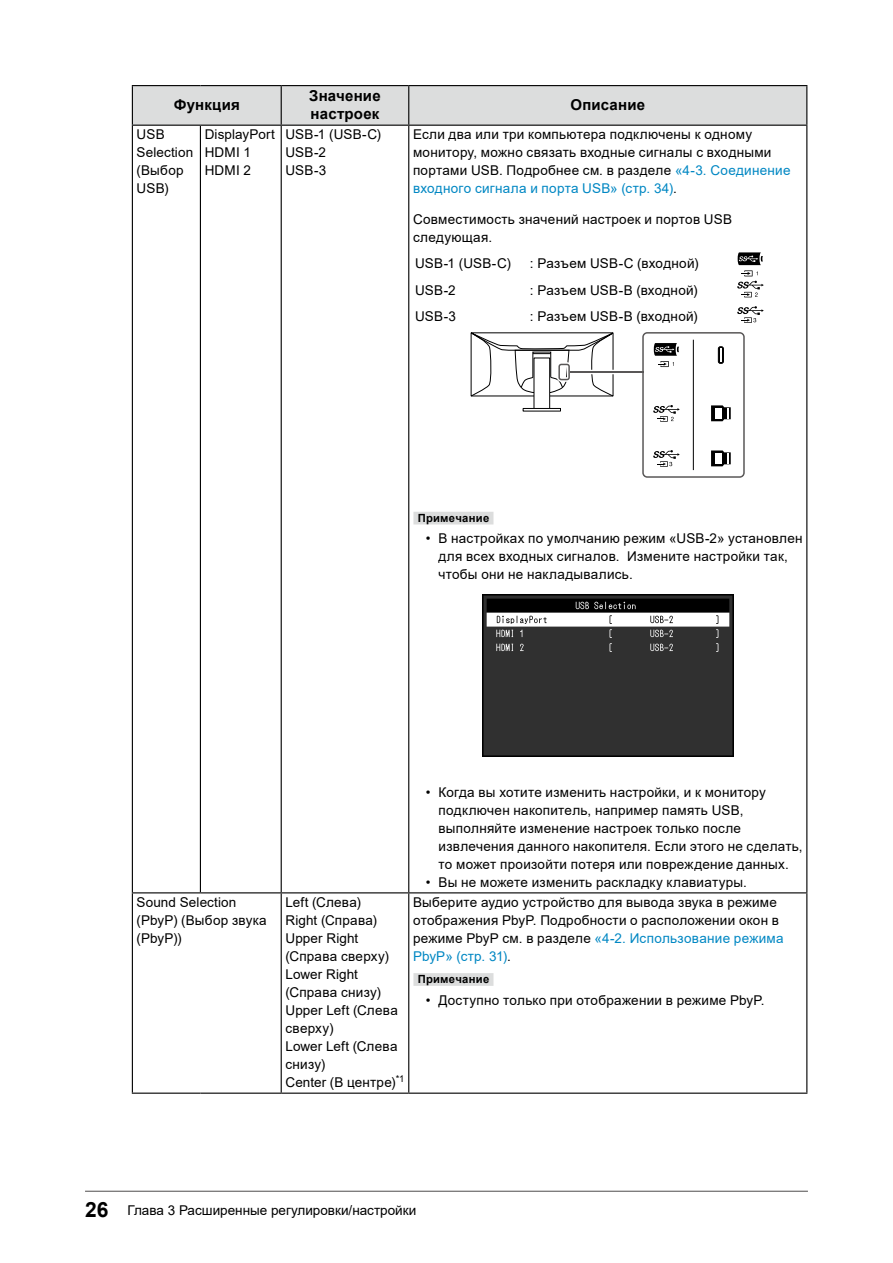
<style>
.page{position:relative;width:893px;height:1263px;background:#fff}
.page>*{position:absolute;margin:0;border:0;box-sizing:border-box;transform-origin:0 0}
.t1{font:700 15px/18px "Arial";letter-spacing:.015em;color:#000}
.t2{font:13.5px/18px "Arial";letter-spacing:.02em;color:#000}
.t3{font:13.5px "Arial";color:#000}
.t4{font:700 11.25px "Arial";letter-spacing:.025em;color:#000}
.s1{color:#0087c3}
.s2{font-weight:700;font-size:21px}
</style>
<div class="page">
<div style="left:133px;top:86px;width:673px;height:39px;background:#dcdddd"></div>
<hr style="left:132px;top:85px;width:68px;height:1px;background:#000">
<hr style="left:132px;top:86px;width:1px;height:39px;background:#000">
<hr style="left:200px;top:85px;width:81px;height:1px;background:#000">
<hr style="left:281px;top:85px;width:128px;height:1px;background:#000">
<hr style="left:281px;top:86px;width:1px;height:39px;background:#000">
<hr style="left:409px;top:85px;width:398px;height:1px;background:#000">
<hr style="left:408px;top:86px;width:1px;height:39px;background:#000">
<hr style="left:806px;top:86px;width:1px;height:39px;background:#000">
<hr style="left:132px;top:125px;width:68px;height:1px;background:#000">
<hr style="left:132px;top:126px;width:1px;height:766px;background:#000">
<hr style="left:200px;top:125px;width:81px;height:1px;background:#000">
<hr style="left:200px;top:126px;width:1px;height:766px;background:#000">
<hr style="left:281px;top:125px;width:128px;height:1px;background:#000">
<hr style="left:281px;top:126px;width:1px;height:766px;background:#000">
<hr style="left:409px;top:125px;width:398px;height:1px;background:#000">
<hr style="left:408px;top:126px;width:1px;height:766px;background:#000">
<hr style="left:806px;top:126px;width:1px;height:766px;background:#000">
<hr style="left:132px;top:893px;width:1px;height:199px;background:#000">
<hr style="left:281px;top:893px;width:1px;height:199px;background:#000">
<hr style="left:409px;top:892px;width:398px;height:1px;background:#000">
<hr style="left:408px;top:893px;width:1px;height:199px;background:#000">
<hr style="left:806px;top:893px;width:1px;height:199px;background:#000">
<hr style="left:409px;top:1092px;width:398px;height:2px;background:#000">
<hr style="left:132px;top:892px;width:68px;height:1px;background:#000">
<hr style="left:200px;top:892px;width:81px;height:1px;background:#000">
<hr style="left:281px;top:892px;width:128px;height:1px;background:#000">
<hr style="left:132px;top:1092px;width:68px;height:2px;background:#000">
<hr style="left:200px;top:1092px;width:81px;height:2px;background:#000">
<hr style="left:281px;top:1092px;width:128px;height:2px;background:#000">
<div style="left:413px;top:512px;width:80px;height:12px;background:#dcdddd"></div>
<svg style="left:737px;top:252px;width:27px;height:45px"></svg>
<svg style="left:737px;top:306px;width:27px;height:17px"></svg>
<div style="left:534px;top:358px;width:16px;height:52px;border:1px solid #000"></div>
<div style="left:523px;top:408px;width:38px;height:3px;border:1px solid #000"></div>
<hr style="left:570px;top:371px;width:74px;height:2px;background:#595757">
<svg style="left:471px;top:332px;width:142px;height:64px"></svg>
<svg style="left:642px;top:332px;width:103px;height:146px"></svg>
<img style="left:482px;top:594px;width:251px;height:163px">
<div style="left:413px;top:973px;width:80px;height:13px;background:#dcdddd"></div>
<hr style="left:85px;top:1191px;width:723px;height:1px;background:#595757">
<p class="t1" style="left:174px;top:96px;width:68px">Функция</p>
<p class="t1" style="left:309px;top:87px;width:73px">Значение настроек</p>
<p class="t1" style="left:570px;top:96px;width:76px">Описание</p>
<p class="t2" style="left:137px;top:125px;width:58px">USB<br>Selection (Выбор<br>USB)</p>
<p class="t2" style="left:205px;top:125px;width:72px">DisplayPort<br>HDMI 1<br>HDMI 2</p>
<p class="t2" style="left:285px;top:125px;width:97px">USB-1 (USB-C)<br>USB-2<br>USB-3</p>
<p class="t2" style="left:413px;top:125px;width:379px">Если два или три компьютера подключены к одному монитору, можно связать входные сигналы с входными портами USB. Подробнее см. в разделе <span class="s1">«4-3. Соединение входного сигнала и порта USB» (стр. 34)</span>.</p>
<p class="t2" style="left:413px;top:211px;width:320px">Совместимость значений настроек и портов USB следующая.</p>
<p class="t2" style="left:415px;top:255px;width:97px">USB-1 (USB-C)</p>
<p class="t2" style="left:530px;top:255px;width:170px">: Разъем USB-C (входной)</p>
<p class="t2" style="left:415px;top:281px;width:42px">USB-2</p>
<p class="t2" style="left:530px;top:281px;width:169px">: Разъем USB-B (входной)</p>
<p class="t2" style="left:415px;top:307px;width:42px">USB-3</p>
<p class="t2" style="left:530px;top:307px;width:169px">: Разъем USB-B (входной)</p>
<p class="t4" style="left:418px;top:510px;width:73px">Примечание</p>
<p class="t2" style="left:439px;top:529px;width:366px;text-indent:-13px">• В настройках по умолчанию режим «USB-2» установлен для всех входных сигналов. Измените настройки так, чтобы они не накладывались.</p>
<p class="t2" style="left:439px;top:783px;width:366px;text-indent:-13px">• Когда вы хотите изменить настройки, и к монитору подключен накопитель, например память USB, выполняйте изменение настроек только после извлечения данного накопителя. Если этого не сделать, то может произойти потеря или повреждение данных.</p>
<p class="t2" style="left:426px;top:873px;width:323px">• Вы не можете изменить раскладку клавиатуры.</p>
<p class="t2" style="left:137px;top:893px;width:131px">Sound Selection (PbyP) (Выбор звука (PbyP))</p>
<p class="t2" style="left:285px;top:893px;width:121px">Left (Слева)<br>Right (Справа)<br>Upper Right (Справа сверху)<br>Lower Right (Справа снизу)<br>Upper Left (Слева сверху)<br>Lower Left (Слева снизу)<br>Center (В центре)<sup>*1</sup></p>
<p class="t2" style="left:413px;top:893px;width:372px">Выберите аудио устройство для вывода звука в режиме отображения PbyP. Подробности о расположении окон в режиме PbyP см. в разделе <span class="s1">«4-2. Использование режима PbyP» (стр. 31)</span>.</p>
<p class="t4" style="left:418px;top:971px;width:73px">Примечание</p>
<p class="t2" style="left:426px;top:991px;width:340px">• Доступно только при отображении в режиме PbyP.</p>
<p class="t3" style="left:85px;top:1201px;width:333px"><span class="s2">26</span> Глава 3 Расширенные регулировки/настройки</p>
</div>
